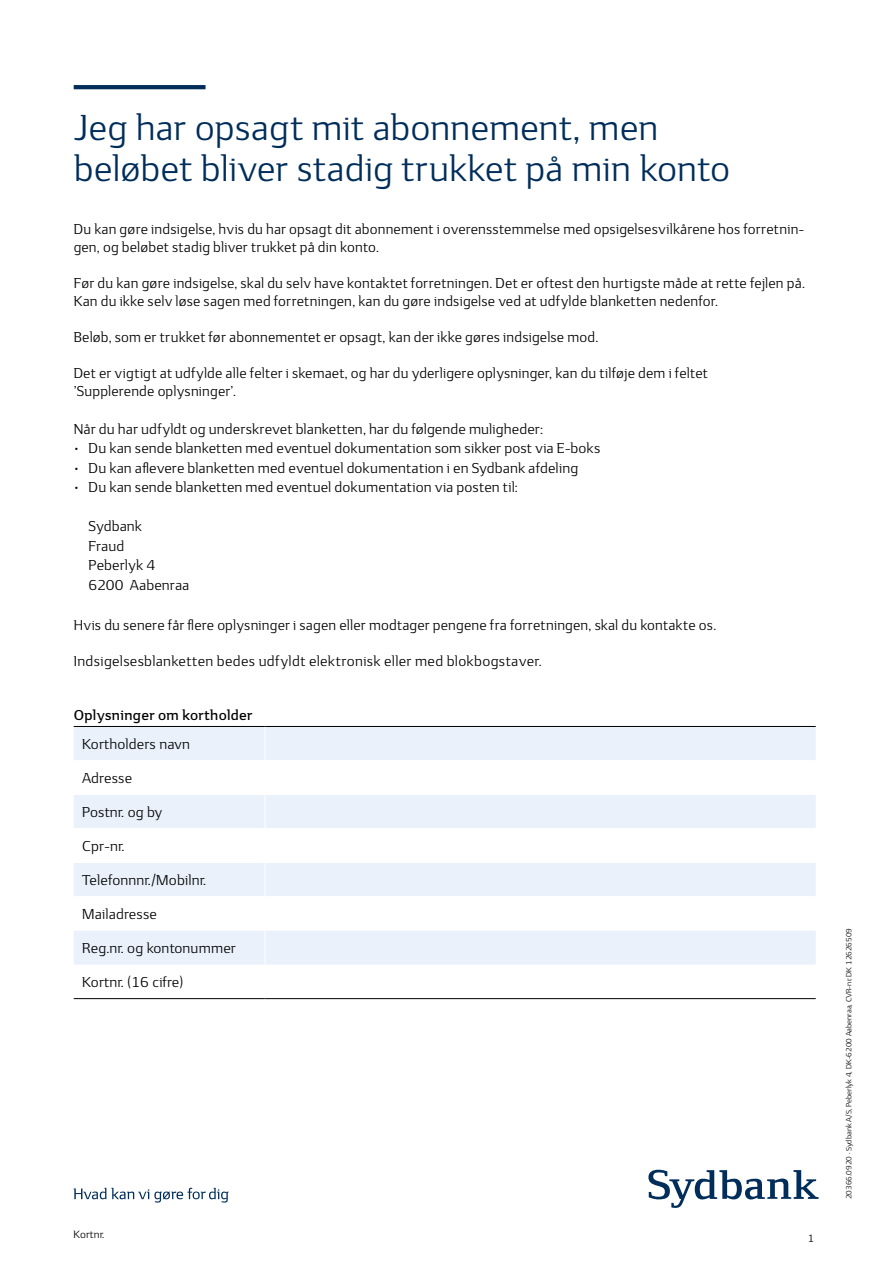
<style>
.page{position:relative;width:893px;height:1263px;background:#fff}
.page>*{position:absolute;margin:0;border:0;box-sizing:border-box;transform-origin:0 0}
.t1{font:36px/40.5px "Sydbank TL";color:#002d5a}
.t2{font:14.25px/18px "Sydbank TL";letter-spacing:.01em;color:#000}
.t3{font:14.25px "Sydbank Bold TL";letter-spacing:.025em;color:#000}
.t4{font:10.5px "Sydbank TL";letter-spacing:.01em;color:#000}
.t5{font:7.5px "Sydbank TL";color:#000}
</style>
<div class="page">
<svg style="left:648px;top:1170px;width:171px;height:38px"></svg>
<svg style="left:74px;top:1188px;width:155px;height:14px"></svg>
<svg style="left:74px;top:727px;width:742px;height:237px;fill:#eaf1fb"></svg>
<div style="left:265px;top:828px;width:551px;height:34px;background:#fff"></div>
<hr style="left:74px;top:760px;width:191px;height:1px;background:#fff">
<hr style="left:265px;top:760px;width:551px;height:1px;background:#fff">
<hr style="left:74px;top:794px;width:191px;height:1px;background:#fff">
<hr style="left:265px;top:794px;width:551px;height:1px;background:#fff">
<hr style="left:74px;top:828px;width:191px;height:1px;background:#fff">
<hr style="left:74px;top:862px;width:191px;height:1px;background:#fff">
<hr style="left:265px;top:862px;width:551px;height:1px;background:#fff">
<hr style="left:74px;top:896px;width:191px;height:1px;background:#fff">
<hr style="left:265px;top:896px;width:551px;height:1px;background:#fff">
<hr style="left:74px;top:998px;width:191px;height:1px;background:#000">
<hr style="left:265px;top:998px;width:551px;height:1px;background:#000">
<hr style="left:74px;top:726px;width:191px;height:1px;background:#000">
<hr style="left:265px;top:726px;width:551px;height:1px;background:#000">
<hr style="left:265px;top:727px;width:1px;height:33px;background:#fff">
<hr style="left:265px;top:761px;width:1px;height:33px;background:#fff">
<hr style="left:265px;top:795px;width:1px;height:33px;background:#fff">
<hr style="left:265px;top:863px;width:1px;height:33px;background:#fff">
<hr style="left:265px;top:897px;width:1px;height:33px;background:#fff">
<hr style="left:265px;top:930px;width:1px;height:34px;background:#fff">
<hr style="left:74px;top:85px;width:132px;height:4px;background:#002d5a">
<h1 class="t1" style="left:74px;top:109px;width:658px">Jeg har opsagt mit abonnement, men beløbet bliver stadig trukket på min konto</h1>
<p class="t2" style="left:74px;top:221px;width:732px">Du kan gøre indsigelse, hvis du har opsagt dit abonnement i overensstemmelse med opsigelsesvilkårene hos forretnin&shy;gen, og beløbet stadig bliver trukket på din konto.</p>
<p class="t2" style="left:74px;top:275px;width:733px">Før du kan gøre indsigelse, skal du selv have kontaktet forretningen. Det er oftest den hurtigste måde at rette fejlen på.<br>Kan du ikke selv løse sagen med forretningen, kan du gøre indsigelse ved at udfylde blanketten nedenfor.</p>
<p class="t2" style="left:74px;top:329px;width:526px">Beløb, som er trukket før abonnementet er opsagt, kan der ikke gøres indsigelse mod.</p>
<p class="t2" style="left:74px;top:365px;width:636px">Det er vigtigt at udfylde alle felter i skemaet, og har du yderligere oplysninger, kan du tilføje dem i feltet ’Supplerende oplysninger’.</p>
<p class="t2" style="left:74px;top:420px;width:471px">Når du har udfyldt og underskrevet blanketten, har du følgende muligheder:</p>
<p class="t2" style="left:74px;top:440px;width:528px">• Du kan sende blanketten med eventuel dokumentation som sikker post via E-boks</p>
<p class="t2" style="left:74px;top:459px;width:506px">• Du kan aflevere blanketten med eventuel dokumentation i en Sydbank afdeling</p>
<p class="t2" style="left:74px;top:479px;width:446px">• Du kan sende blanketten med eventuel dokumentation via posten til:</p>
<p class="t2" style="left:89px;top:517px;width:102px;line-height:19.5px">Sydbank<br>Fraud<br>Peberlyk 4<br>6200 Aabenraa</p>
<p class="t2" style="left:74px;top:617px;width:644px">Hvis du senere får flere oplysninger i sagen eller modtager pengene fra forretningen, skal du kontakte os.</p>
<p class="t2" style="left:74px;top:653px;width:470px">Indsigelsesblanketten bedes udfyldt elektronisk eller med blokbogstaver.</p>
<p class="t3" style="left:74px;top:707px;width:180px">Oplysninger om kortholder</p>
<p class="t2" style="left:82px;top:735px;width:109px">Kortholders navn</p>
<p class="t2" style="left:82px;top:769px;width:51px">Adresse</p>
<p class="t2" style="left:82px;top:803px;width:81px">Postnr. og by</p>
<p class="t2" style="left:82px;top:838px;width:44px">Cpr-nr.</p>
<p class="t2" style="left:82px;top:872px;width:125px">Telefonnnr./Mobilnr.</p>
<p class="t2" style="left:82px;top:906px;width:76px">Mailadresse</p>
<p class="t2" style="left:82px;top:940px;width:155px">Reg.nr. og kontonummer</p>
<p class="t2" style="left:82px;top:973px;width:103px">Kortnr. (16 cifre)</p>
<p class="t4" style="left:74px;top:1229px;width:32px">Kortnr.</p>
<p class="t4" style="left:808px;top:1233px;width:8px">1</p>
<p class="t5" style="left:845px;top:1199px;width:272px;rotate:-90deg">20366.0920 · Sydbank A/S, Peberlyk 4, DK-6200 Aabenraa, CVR-nr. DK 12626509</p>
</div>
